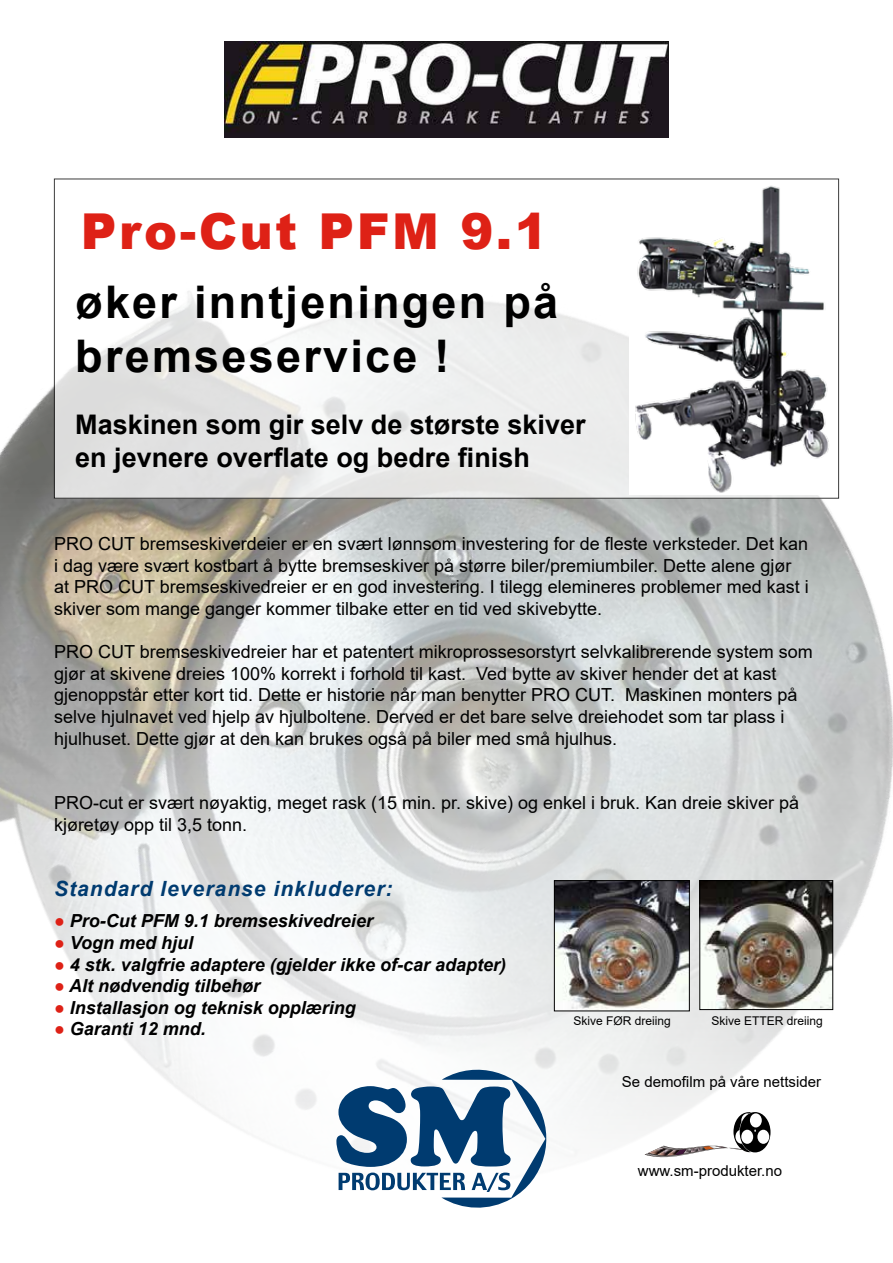
<style>
.page{position:relative;width:893px;height:1263px;background:#fff}
.page>*{position:absolute;margin:0;border:0;box-sizing:border-box;transform-origin:0 0}
.t1{font:900 49.5px "Arial";letter-spacing:.05em;color:#de2116}
.t2{font:700 45px/54px "Arial";letter-spacing:.05em;color:#000}
.t3{font:700 27px/32.4px "Arial";color:#000}
.t4{font:italic 700 21px "Arial";letter-spacing:.05em;color:#003b70}
.t5{font:18px/21.6px "Arial";color:#000}
.t6{font:italic 700 18px "Arial";color:#000}
.t7{font:15px "Arial";color:#000}
.t8{font:12px "Arial";color:#000}
.s1{font-weight:400;font-style:normal;color:#de2116}
</style>
<div class="page">
<img style="left:0;top:41px;width:893px;height:1114px">
<svg style="left:56px;top:181px;width:781px;height:316px"></svg>
<img style="left:630px;top:183px;width:205px;height:311px">
<img style="left:701px;top:882px;width:130px;height:126px">
<div style="left:699px;top:880px;width:134px;height:130px;border:1px solid #000"></div>
<img style="left:556px;top:882px;width:132px;height:127px">
<div style="left:554px;top:880px;width:136px;height:131px;border:1px solid #000"></div>
<img style="left:225px;top:41px;width:443px;height:96px">
<svg style="left:645px;top:1112px;width:125px;height:46px"></svg>
<svg style="left:336px;top:1060px;width:220px;height:148px"></svg>
<h1 class="t1" style="left:81px;top:195px;width:469px">Pro-Cut PFM 9.1</h1>
<h2 class="t2" style="left:75px;top:276px;width:484px">øker inntjeningen på bremseservice !</h2>
<h3 class="t3" style="left:75px;top:409px;width:512px">Maskinen som gir selv de største skiver en jevnere overflate og bedre finish</h3>
<p class="t5" style="left:54px;top:533px;width:756px">PRO CUT bremseskiverdeier er en svært lønnsom investering for de fleste verksteder. Det kan i dag være svært kostbart å bytte bremseskiver på større biler/premiumbiler. Dette alene gjør at PRO CUT bremseskivedreier er en god investering. I tilegg elemineres problemer med kast i skiver som mange ganger kommer tilbake etter en tid ved skivebytte.</p>
<p class="t5" style="left:54px;top:641px;width:760px">PRO CUT bremseskivedreier har et patentert mikroprossesorstyrt selvkalibrerende system som gjør at skivene dreies 100% korrekt i forhold til kast. Ved bytte av skiver hender det at kast gjenoppstår etter kort tid. Dette er historie når man benytter PRO CUT. Maskinen monters på selve hjulnavet ved hjelp av hjulboltene. Derved er det bare selve dreiehodet som tar plass i hjulhuset. Dette gjør at den kan brukes også på biler med små hjulhus.</p>
<p class="t5" style="left:54px;top:792px;width:747px">PRO-cut er svært nøyaktig, meget rask (15 min. pr. skive) og enkel i bruk. Kan dreie skiver på kjøretøy opp til 3,5 tonn.</p>
<p class="t4" style="left:54px;top:874px;width:340px">Standard leveranse inkluderer:</p>
<p class="t6" style="left:54px;top:909px;width:320px"><span class="s1">●</span> Pro-Cut PFM 9.1 bremseskivedreier</p>
<p class="t6" style="left:54px;top:931px;width:141px"><span class="s1">●</span> Vogn med hjul</p>
<p class="t6" style="left:54px;top:952px;width:454px"><span class="s1">●</span> 4 stk. valgfrie adaptere (gjelder ikke of-car adapter)</p>
<p class="t6" style="left:54px;top:974px;width:208px"><span class="s1">●</span> Alt nødvendig tilbehør</p>
<p class="t6" style="left:54px;top:995px;width:303px"><span class="s1">●</span> Installasjon og teknisk opplæring</p>
<p class="t6" style="left:54px;top:1017px;width:153px"><span class="s1">●</span> Garanti 12 mnd.</p>
<p class="t8" style="left:573px;top:1013px;width:99px">Skive FØR dreiing</p>
<p class="t8" style="left:711px;top:1013px;width:113px">Skive ETTER dreiing</p>
<p class="t7" style="left:622px;top:1071px;width:201px">Se demofilm på våre nettsider</p>
<p class="t7" style="left:638px;top:1160px;width:146px">www.sm-produkter.no</p>
</div>
